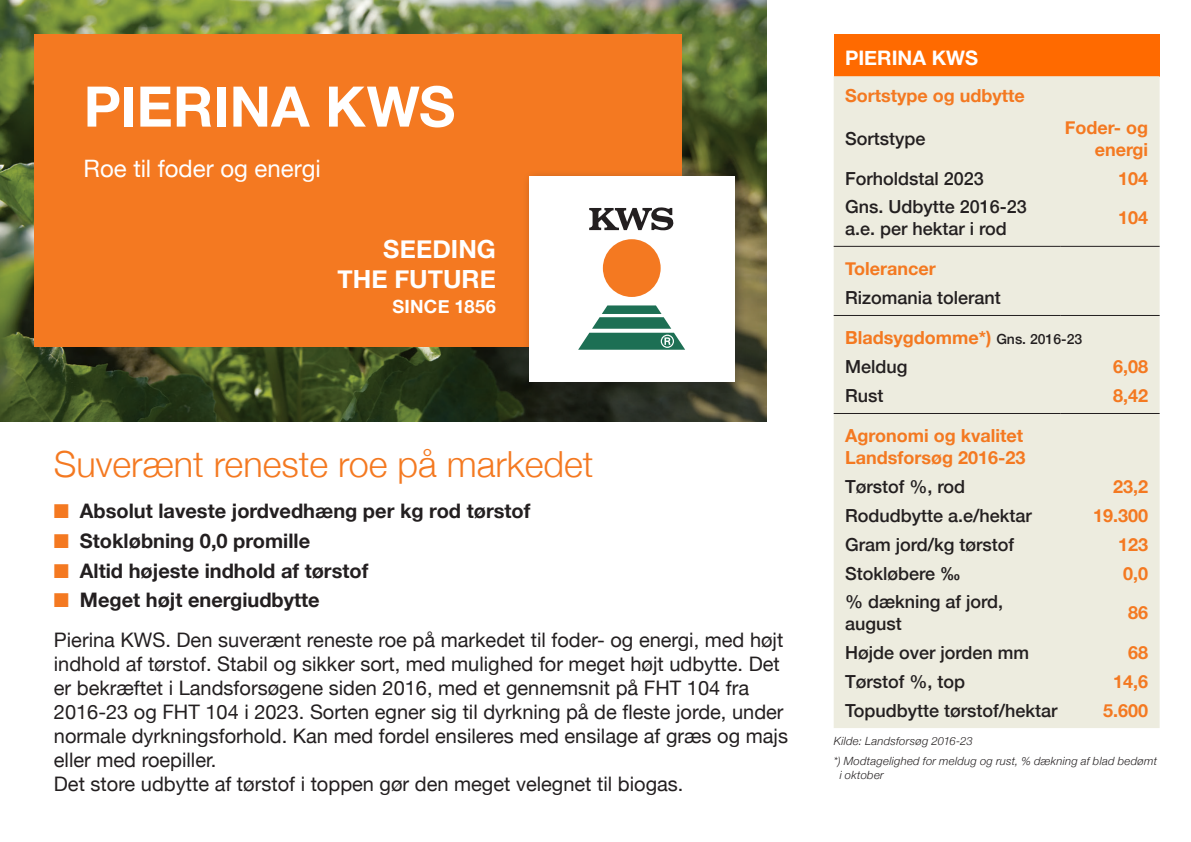
<style>
.page{position:relative;width:1191px;height:842px;background:#fff}
.page>*{position:absolute;margin:0;border:0;box-sizing:border-box;transform-origin:0 0}
.t1{font:700 56px "Helvetica Neue";color:#fff}
.t2{font:300 36px "Helvetica Neue";color:#f47921}
.t3{font:700 25px "Helvetica Neue";color:#fff}
.t4{font:24px "Helvetica Neue";color:#fff}
.t5{font:20px/24px "Helvetica Neue";color:#231f20}
.t6{font:700 20px "Helvetica Neue";color:#231f20}
.t7{font:700 20px "Helvetica Neue";color:#fff}
.t8{font:700 18.2px "Helvetica Neue";letter-spacing:.015em;color:#fff}
.t9{font:500 18px/21.6px "Helvetica Neue";color:#231f20}
.t10{font:700 18px/21.6px "Helvetica Neue";color:#f47921;text-align:right}
.t11{font:italic 300 11.4px/14px "Helvetica Neue";letter-spacing:.02em;color:#231f20}
.s1{color:#f47921}
.s2{font-weight:500;font-size:14px;color:#231f20}
.s3{font-weight:700}
</style>
<div class="page">
<div style="left:833px;top:34px;width:326px;height:42px;background:#ff6a00"></div>
<div style="left:833px;top:76px;width:326px;height:652px;background:#edecdf"></div>
<hr style="left:833px;top:246px;width:227px;height:1px;background:#231f20">
<hr style="left:1060px;top:246px;width:99px;height:1px;background:#231f20">
<hr style="left:833px;top:315px;width:227px;height:1px;background:#231f20">
<hr style="left:1060px;top:315px;width:99px;height:1px;background:#231f20">
<hr style="left:833px;top:413px;width:227px;height:1px;background:#231f20">
<hr style="left:1060px;top:413px;width:99px;height:1px;background:#231f20">
<img style="left:0;top:0;width:767px;height:421px">
<div style="left:34px;top:34px;width:648px;height:312px;background:#f47921"></div>
<div style="left:522px;top:169px;width:224px;height:224px;background:#231f20;opacity:.35"></div>
<div style="left:529px;top:176px;width:205px;height:205px;background:#fff"></div>
<svg style="left:589px;top:207px;width:84px;height:23px"></svg>
<svg style="left:578px;top:305px;width:107px;height:45px"></svg>
<div style="left:603px;top:239px;width:57px;height:58px;background:#f47921;border-radius:50%"></div>
<p class="t1" style="left:84px;top:63px;width:373px">PIERINA KWS</p>
<p class="t4" style="left:84px;top:151px;width:239px">Roe til foder og energi</p>
<p class="t3" style="left:383px;top:230px;width:114px">SEEDING</p>
<p class="t3" style="left:338px;top:260px;width:160px">THE FUTURE</p>
<p class="t8" style="left:392px;top:292px;width:105px">SINCE 1856</p>
<p class="t2" style="left:54px;top:435px;width:541px">Suverænt reneste roe på markedet</p>
<p class="t6" style="left:54px;top:496px;width:478px"><span class="s1">■</span> Absolut laveste jordvedhæng per kg rod tørstof</p>
<p class="t6" style="left:54px;top:525px;width:258px"><span class="s1">■</span> Stokløbning 0,0 promille</p>
<p class="t6" style="left:54px;top:555px;width:316px"><span class="s1">■</span> Altid højeste indhold af tørstof</p>
<p class="t6" style="left:54px;top:585px;width:267px"><span class="s1">■</span> Meget højt energiudbytte</p>
<p class="t5" style="left:54px;top:629px;width:735px">Pierina KWS. Den suverænt reneste roe på markedet til foder- og energi, med højt indhold af tørstof. Stabil og sikker sort, med mulighed for meget højt udbytte. Det er bekræftet i Landsforsøgene siden 2016, med et gennemsnit på FHT 104 fra 2016-23 og FHT 104 i 2023. Sorten egner sig til dyrkning på de fleste jorde, under normale dyrkningsforhold. Kan med fordel ensileres med ensilage af græs og majs eller med roepiller.</p>
<p class="t5" style="left:54px;top:773px;width:631px">Det store udbytte af tørstof i toppen gør den meget velegnet til biogas.</p>
<p class="t7" style="left:845px;top:42px;width:134px">PIERINA KWS</p>
<p class="t10" style="left:845px;top:86px;width:181px">Sortstype og udbytte</p>
<p class="t9" style="left:845px;top:126px;width:82px">Sortstype</p>
<p class="t10" style="left:1065px;top:117px;width:85px">Foder- og energi</p>
<p class="t9" style="left:845px;top:166px;width:140px">Forholdstal 2023</p>
<p class="t10" style="left:1118px;top:168px;width:32px">104</p>
<p class="t9" style="left:845px;top:195px;width:183px">Gns. Udbytte 2016-23</p>
<p class="t9" style="left:845px;top:216px;width:163px">a.e. per hektar i rod</p>
<p class="t10" style="left:1118px;top:207px;width:32px">104</p>
<p class="t10" style="left:845px;top:258px;width:92px">Tolerancer</p>
<p class="t9" style="left:845px;top:285px;width:157px">Rizomania tolerant</p>
<p class="t10" style="left:845px;top:328px;width:239px">Bladsygdomme*) <span class="s2">Gns. 2016-23</span></p>
<p class="t9" style="left:845px;top:355px;width:64px">Meldug</p>
<p class="t10" style="left:1113px;top:356px;width:37px">6,08</p>
<p class="t9" style="left:845px;top:383px;width:40px">Rust</p>
<p class="t10" style="left:1113px;top:385px;width:37px">8,42</p>
<p class="t10" style="left:845px;top:426px;width:179px">Agronomi og kvalitet</p>
<p class="t10" style="left:845px;top:447px;width:182px">Landsforsøg 2016-23</p>
<p class="t9" style="left:845px;top:474px;width:122px">Tørstof %, rod</p>
<p class="t10" style="left:1113px;top:476px;width:37px">23,2</p>
<p class="t9" style="left:845px;top:503px;width:188px">Rodudbytte a.e/hektar</p>
<p class="t10" style="left:1093px;top:505px;width:57px">19.300</p>
<p class="t9" style="left:845px;top:532px;width:171px">Gram jord/kg tørstof</p>
<p class="t10" style="left:1118px;top:534px;width:32px">123</p>
<p class="t9" style="left:845px;top:561px;width:117px">Stokløbere <span class="s3">‰</span></p>
<p class="t10" style="left:1123px;top:563px;width:27px">0,0</p>
<p class="t9" style="left:845px;top:590px;width:160px">% dækning af jord, august</p>
<p class="t10" style="left:1128px;top:602px;width:22px">86</p>
<p class="t9" style="left:845px;top:640px;width:186px">Højde over jorden mm</p>
<p class="t10" style="left:1128px;top:642px;width:22px">68</p>
<p class="t9" style="left:845px;top:669px;width:122px">Tørstof %, top</p>
<p class="t10" style="left:1113px;top:671px;width:37px">14,6</p>
<p class="t9" style="left:845px;top:698px;width:214px">Topudbytte tørstof/hektar</p>
<p class="t10" style="left:1103px;top:700px;width:47px">5.600</p>
<p class="t11" style="left:833px;top:733px;width:141px">Kilde: Landsforsøg 2016-23</p>
<p class="t11" style="left:839px;top:753px;width:319px;text-indent:-6px">*) Modtagelighed for meldug og rust, % dækning af blad bedømt i oktober</p>
</div>
